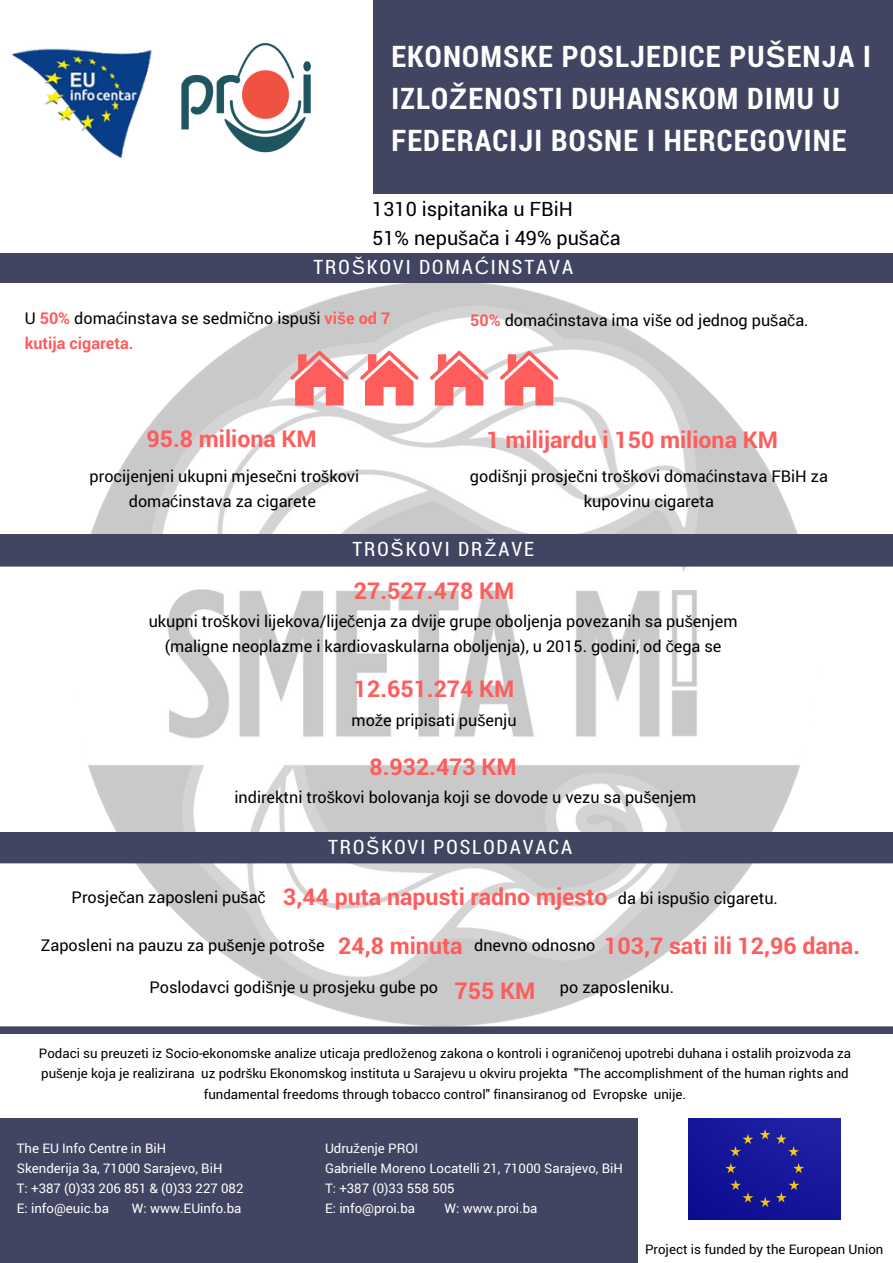
<style>
.page{position:relative;width:893px;height:1263px;background:#fff}
.page>*{position:absolute;margin:0;border:0;box-sizing:border-box;transform-origin:0 0}
.t1{font:700 29.7px/41.5px "Roboto Condensed";letter-spacing:.04em;color:#fff}
.t2{font:700 23.1px "Roboto";color:#ff5c5c}
.t3{font:19.8px "Roboto Condensed";letter-spacing:.1em;color:#fff}
.t4{font:19.8px/29.2px "Roboto";color:#000}
.t5{font:16.2px/24.8px "Roboto";color:#000;text-align:center}
.t6{font:13.2px/20.2px "Roboto";color:#000;text-align:center}
.t7{font:13.2px/20.2px "Roboto";color:#fff}
.s1{font-family:"Liberation Sans"}
.s2{font-weight:700;color:#ff5c5c}
.s3{font-family:"Liberation Sans";font-weight:700;color:#ff5c5c}
.s4{font-weight:700;font-size:23.1px;color:#ff5c5c}
</style>
<div class="page">
<img style="left:72px;top:282px;width:744px;height:743px">
<div style="left:0;top:1118px;width:637px;height:144px;background:#414562"></div>
<div style="left:373px;top:0;width:519px;height:193px;background:#414562"></div>
<div style="left:0;top:534px;width:892px;height:33px;background:#414562"></div>
<div style="left:0;top:253px;width:892px;height:29px;background:#414562"></div>
<img style="left:11px;top:48px;width:141px;height:110px">
<img style="left:181px;top:43px;width:130px;height:110px">
<img style="left:688px;top:1118px;width:152px;height:102px">
<div style="left:0;top:832px;width:892px;height:31px;background:#414562"></div>
<svg style="left:0;top:1026px;width:892px;height:8px;background:#4a4e69"></svg>
<svg style="left:290px;top:351px;width:59px;height:54px"></svg>
<svg style="left:360px;top:351px;width:58px;height:54px"></svg>
<svg style="left:430px;top:351px;width:58px;height:54px"></svg>
<svg style="left:499px;top:351px;width:59px;height:54px"></svg>
<h1 class="t1" style="left:391px;top:35px;width:481px">EKONOMSKE POSLJEDICE PU<span class="s1">Š</span>ENJA I<br>IZLO<span class="s1">Ž</span>ENOSTI DUHANSKOM DIMU U<br>FEDERACIJI BOSNE I HERCEGOVINE</h1>
<p class="t4" style="left:372px;top:193px;width:250px">1310 ispitanika u FBiH<br>51% nepu<span class="s1">š</span>a<span class="s1">č</span>a i 49% pu<span class="s1">š</span>a<span class="s1">č</span>a</p>
<p class="t3" style="left:313px;top:254px;width:261px">TRO<span class="s1">Š</span>KOVI DOMA<span class="s1">Ć</span>INSTAVA</p>
<p class="t5" style="left:25px;top:305px;width:367px;text-align:left">U <span class="s2">50%</span> doma<span class="s1">ć</span>instava se sedmi<span class="s1">č</span>no ispu<span class="s1">š</span>i <span class="s2">vi</span><span class="s3">š</span><span class="s2">e od 7 kutija cigareta.</span></p>
<p class="t5" style="left:470px;top:307px;width:340px"><span class="s2">50%</span> doma<span class="s1">ć</span>instava ima vi<span class="s1">š</span>e od jednog pu<span class="s1">š</span>a<span class="s1">č</span>a.</p>
<h2 class="t2" style="left:146px;top:423px;width:172px">95.8 miliona KM</h2>
<h2 class="t2" style="left:486px;top:424px;width:293px">1 milijardu i 150 miliona KM</h2>
<p class="t5" style="left:90px;top:464px;width:271px">procijenjeni ukupni mjese<span class="s1">č</span>ni tro<span class="s1">š</span>kovi doma<span class="s1">ć</span>instava za cigarete</p>
<p class="t5" style="left:470px;top:464px;width:359px">godi<span class="s1">š</span>nji prosje<span class="s1">č</span>ni tro<span class="s1">š</span>kovi doma<span class="s1">ć</span>instava FBiH za kupovinu cigareta</p>
<p class="t3" style="left:352px;top:536px;width:183px">TRO<span class="s1">Š</span>KOVI DR<span class="s1">Ž</span>AVE</p>
<h2 class="t2" style="left:354px;top:575px;width:162px">27.527.478 KM</h2>
<p class="t5" style="left:149px;top:609px;width:590px">ukupni tro<span class="s1">š</span>kovi lijekova/lije<span class="s1">č</span>enja za dvije grupe oboljenja povezanih sa pu<span class="s1">š</span>enjem (maligne neoplazme i kardiovaskularna oboljenja), u 2015. godini, od <span class="s1">č</span>ega se</p>
<h2 class="t2" style="left:354px;top:672px;width:162px">12.651.274 KM</h2>
<p class="t5" style="left:351px;top:708px;width:166px">mo<span class="s1">ž</span>e pripisati pu<span class="s1">š</span>enju</p>
<h2 class="t2" style="left:369px;top:751px;width:149px">8.932.473 KM</h2>
<p class="t5" style="left:234px;top:784px;width:463px">indirektni tro<span class="s1">š</span>kovi bolovanja koji se dovode u vezu sa pu<span class="s1">š</span>enjem</p>
<p class="t3" style="left:328px;top:834px;width:245px">TRO<span class="s1">Š</span>KOVI POSLODAVACA</p>
<p class="t5" style="left:72px;top:884px;width:707px">Prosje<span class="s1">č</span>an zaposleni pu<span class="s1">š</span>a<span class="s1">č</span> <span class="s4">3,44 puta napusti radno mjesto</span> da bi ispu<span class="s1">š</span>io cigaretu.</p>
<p class="t5" style="left:41px;top:932px;width:820px">Zaposleni na pauzu za pu<span class="s1">š</span>enje potro<span class="s1">š</span>e <span class="s4">24,8 minuta</span> dnevno odnosno <span class="s4">103,7 sati ili 12,96 dana.</span></p>
<p class="t5" style="left:454px;top:974px;width:221px"><span class="s4">755 KM</span> po zaposleniku.</p>
<p class="t5" style="left:149px;top:974px;width:290px">Poslodavci godi<span class="s1">š</span>nje u prosjeku gube po</p>
<p class="t6" style="left:39px;top:1043px;width:813px">Podaci su preuzeti iz Socio-ekonomske analize uticaja predlo<span class="s1">ž</span>enog zakona o kontroli i ograni<span class="s1">č</span>enoj upotrebi duhana i ostalih proizvoda za pu<span class="s1">š</span>enje koja je realizirana uz podr<span class="s1">š</span>ku Ekonomskog instituta u Sarajevu u okviru projekta "The accomplishment of the human rights and fundamental freedoms through tobacco control" finansiranog od Evropske unije.</p>
<p class="t7" style="left:17px;top:1137px;width:228px">The EU Info Centre in BiH<br>Skenderija 3a, 71000 Sarajevo, BiH<br>T: +387 (0)33 206 851 &amp; (0)33 227 082<br>E: info@euic.ba</p>
<p class="t7" style="left:132px;top:1198px;width:111px">W: www.EUinfo.ba</p>
<p class="t7" style="left:325px;top:1137px;width:299px">Udru<span class="s1">ž</span>enje PROI<br>Gabrielle Moreno Locatelli 21, 71000 Sarajevo, BiH<br>T: +387 (0)33 558 505<br>E: info@proi.ba</p>
<p class="t7" style="left:444px;top:1198px;width:94px">W: www.proi.ba</p>
<p class="t6" style="left:645px;top:1238px;width:240px">Project is funded by the European Union</p>
</div>
